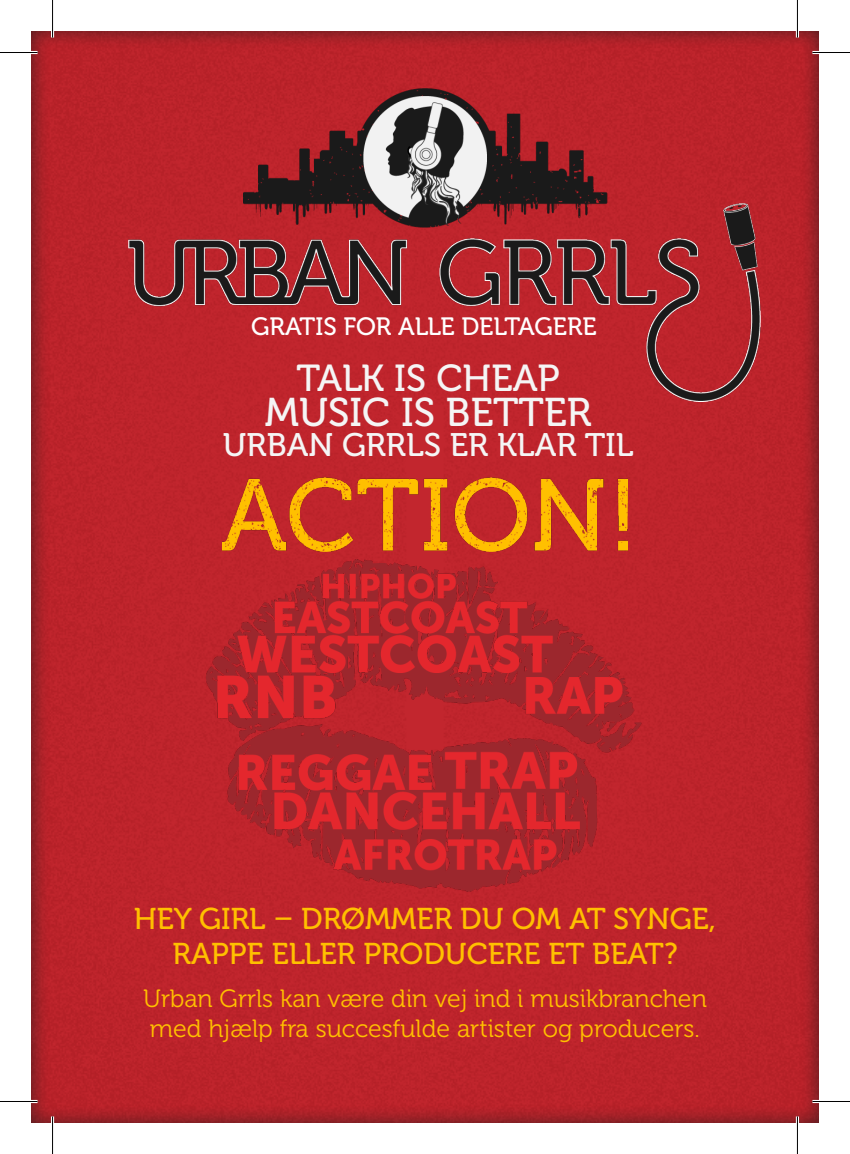
<style>
.page{position:relative;width:850px;height:1154px;background:#fff}
.page>*{position:absolute;margin:0;border:0;box-sizing:border-box;transform-origin:0 0}
.t1{font:40px "Museo 500";color:#f5f5f5}
.t2{font:37.5px "Museo 500";color:#f5f5f5}
.t3{font:32.5px "Museo 500";color:#f5f5f5}
.t4{font:30px/35px "Museo 500";color:#ffc000;text-align:center}
.t5{font:25px "Museo 300";color:#ffc000}
.t6{font:25px "Museo 500";letter-spacing:-.005em;color:#fff}
</style>
<div class="page">
<div style="left:31px;top:31px;width:787px;height:1092px;background:#9c262e;opacity:.19"></div>
<img style="left:222px;top:478px;width:405px;height:73px">
<img style="left:206px;top:559px;width:435px;height:332px">
<img style="left:129px;top:88px;width:549px;height:116px">
<img style="left:129px;top:204px;width:631px;height:198px">
<hr style="left:0;top:51px;width:38px;height:3px;background:#fff">
<hr style="left:812px;top:51px;width:37px;height:3px;background:#fff">
<hr style="left:0;top:1100px;width:38px;height:3px;background:#fff">
<hr style="left:812px;top:1100px;width:37px;height:3px;background:#fff">
<hr style="left:51px;top:0;width:3px;height:38px;background:#fff">
<hr style="left:51px;top:1116px;width:3px;height:38px;background:#fff">
<hr style="left:795px;top:0;width:3px;height:38px;background:#fff">
<hr style="left:795px;top:1116px;width:3px;height:38px;background:#fff">
<hr style="left:0;top:52px;width:38px;height:1px;background:#000">
<hr style="left:812px;top:52px;width:37px;height:1px;background:#000">
<hr style="left:0;top:1101px;width:38px;height:1px;background:#000">
<hr style="left:812px;top:1101px;width:37px;height:1px;background:#000">
<hr style="left:52px;top:0;width:1px;height:38px;background:#000">
<hr style="left:52px;top:1116px;width:1px;height:38px;background:#000">
<hr style="left:796px;top:0;width:1px;height:38px;background:#000">
<hr style="left:796px;top:1116px;width:1px;height:38px;background:#000">
<p class="t6" style="left:251px;top:313px;width:347px">GRATIS FOR ALLE DELTAGERE</p>
<p class="t2" style="left:296px;top:357px;width:265px">TALK IS CHEAP</p>
<p class="t1" style="left:265px;top:390px;width:328px">MUSIC IS BETTER</p>
<p class="t3" style="left:223px;top:427px;width:412px">URBAN GRRLS ER KLAR TIL</p>
<p class="t4" style="left:134px;top:902px;width:583px">HEY GIRL – DRØMMER DU OM AT SYNGE,<br>RAPPE ELLER PRODUCERE ET BEAT?</p>
<p class="t5" style="left:143px;top:985px;width:565px">Urban Grrls kan være din vej ind i musikbranchen</p>
<p class="t5" style="left:150px;top:1015px;width:551px">med hjælp fra succesfulde artister og producers.</p>
</div>
